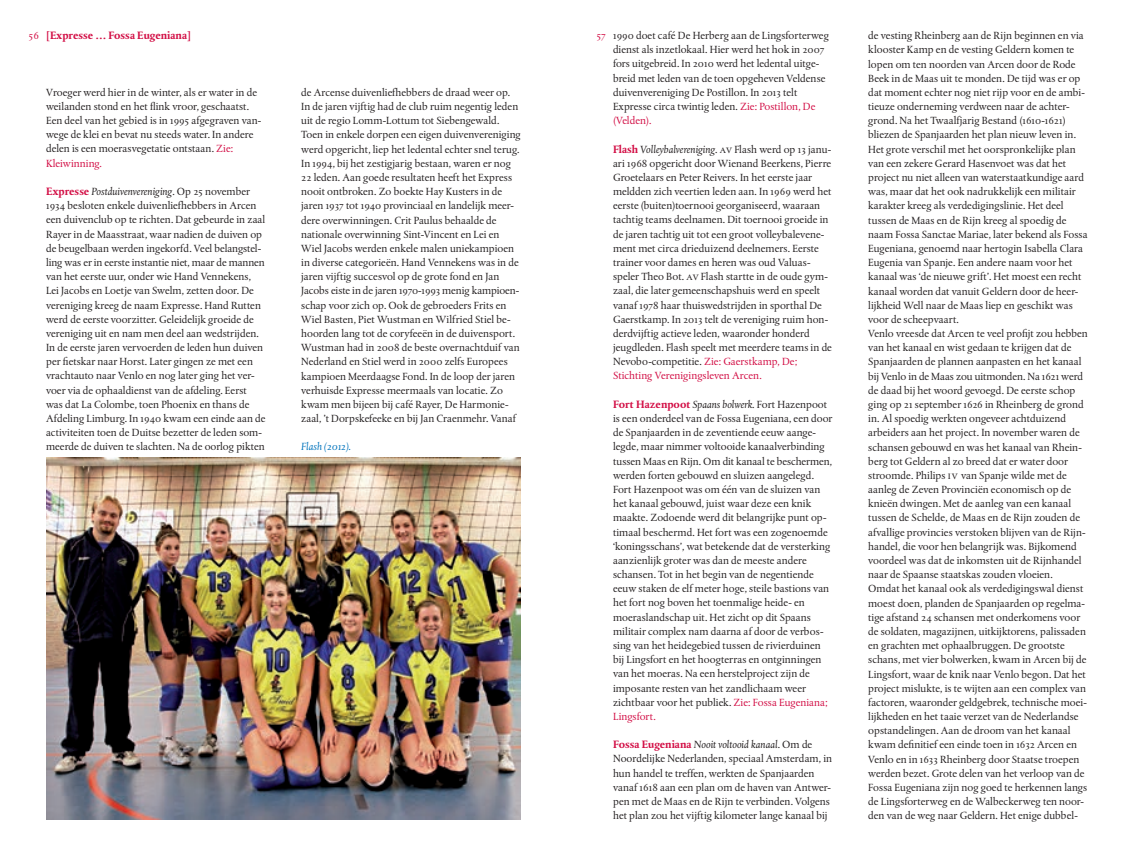
<style>
.page{position:relative;width:1134px;height:851px;background:#fff}
.page>*{position:absolute;margin:0;border:0;box-sizing:border-box;transform-origin:0 0}
.t1{font:11px/14.1px "DTL Albertina ST";color:#231f20}
.t2{font:700 11px "DTL Albertina ST";letter-spacing:.005em;color:#d20d44}
.t3{font:italic 11px "DTL Albertina ST";color:#0073bc}
.t4{font:11px "DTL Albertina T Caps";color:#d20d44}
.s1{font-family:"DTL Albertina T Caps"}
.s2{color:#d20d44}
.s3{font-weight:700;color:#d20d44}
.s4{font-style:italic}
</style>
<div class="page">
<img style="left:46px;top:457px;width:475px;height:362px">
<p class="t1" style="left:613px;top:28px;width:217px"><span class="s1">1</span>990 doet café De Herberg aan de Lingsforterweg dienst als inzetlokaal. Hier werd het hok in 2007 fors uitgebreid. In 20<span class="s1">1</span>0 werd het ledental uitge&shy;breid met leden van de toen opgeheven Veldense duivenvereniging De Postillon. In 20<span class="s1">1</span>3 telt Expresse circa twintig leden. <span class="s2">Zie: Postillon, De (Velden).</span></p>
<p class="t1" style="left:613px;top:142px;width:220px"><span class="s3">Flash</span> <span class="s4">Volleybalvereniging</span>. <span class="s1">av</span> Flash werd op <span class="s1">1</span>3 janu&shy;ari <span class="s1">1</span>968 opgericht door Wienand Beerkens, Pierre Groetelaars en Peter Reivers. In het eerste jaar meldden zich veertien leden aan. In <span class="s1">1</span>969 werd het eerste (buiten)toernooi georganiseerd, waaraan tachtig teams deelnamen. Dit toernooi groeide in de jaren tachtig uit tot een groot volleybalevene&shy;ment met circa drieduizend deelnemers. Eerste trainer voor dames en heren was oud Valuas&shy;speler Theo Bot. <span class="s1">av</span> Flash startte in de oude gym&shy;zaal, die later gemeenschapshuis werd en speelt vanaf <span class="s1">1</span>978 haar thuiswedstrijden in sporthal De Gaerstkamp. In 20<span class="s1">1</span>3 telt de vereniging ruim hon&shy;derdvijftig actieve leden, waaronder honderd jeugdleden. Flash speelt met meerdere teams in de Nevobo-competitie. <span class="s2">Zie: Gaerstkamp, De; Stichting Verenigingsleven Arcen.</span></p>
<p class="t1" style="left:613px;top:397px;width:221px"><span class="s3">Fort Hazenpoot</span> <span class="s4">Spaans bolwerk</span>. Fort Hazenpoot is een onderdeel van de Fossa Eugeniana, een door de Spanjaarden in de zeventiende eeuw aange&shy;legde, maar nimmer voltooide kanaalverbinding tussen Maas en Rijn. Om dit kanaal te beschermen, werden forten gebouwd en sluizen aangelegd.<br>Fort Hazenpoot was om één van de sluizen van het kanaal gebouwd, juist waar deze een knik maakte. Zodoende werd dit belangrijke punt op&shy;timaal beschermd. Het fort was een zogenoemde ‘koningsschans’, wat betekende dat de versterking aanzienlijk groter was dan de meeste andere schansen. Tot in het begin van de negentiende eeuw staken de elf meter hoge, steile bastions van het fort nog boven het toenmalige heide- en moeraslandschap uit. Het zicht op dit Spaans militair complex nam daarna af door de verbos&shy;sing van het heidegebied tussen de rivierduinen bij Lingsfort en het hoogterras en ontginningen van het moeras. Na een herstelproject zijn de imposante resten van het zandlichaam weer zichtbaar voor het publiek. <span class="s2">Zie: Fossa Eugeniana; Lingsfort.</span></p>
<p class="t1" style="left:613px;top:737px;width:221px"><span class="s3">Fossa Eugeniana</span> <span class="s4">Nooit voltooid kanaal</span>. Om de Noordelijke Nederlanden, speciaal Amsterdam, in hun handel te treffen, werkten de Spanjaarden vanaf <span class="s1">1</span>6<span class="s1">1</span>8 aan een plan om de haven van Antwer&shy;pen met de Maas en de Rijn te verbinden. Volgens het plan zou het vijftig kilometer lange kanaal bij</p>
<p class="t2" style="left:46px;top:28px;width:147px">[Expresse … Fossa Eugeniana]</p>
<p class="t4" style="left:29px;top:29px;width:12px">56</p>
<p class="t4" style="left:596px;top:29px;width:11px">57</p>
<p class="t1" style="left:46px;top:85px;width:216px">Vroeger werd hier in de winter, als er water in de weilanden stond en het flink vroor, geschaatst.<br>Een deel van het gebied is in <span class="s1">1</span>995 afgegraven van&shy;wege de klei en bevat nu steeds water. In andere delen is een moerasvegetatie ontstaan. <span class="s2">Zie:<br>Kleiwinning.</span></p>
<p class="t1" style="left:46px;top:184px;width:221px"><span class="s3">Expresse</span> <span class="s4">Postduivenvereniging</span>. Op 25 november <span class="s1">1</span>934 besloten enkele duivenliefhebbers in Arcen een duivenclub op te richten. Dat gebeurde in zaal Rayer in de Maasstraat, waar nadien de duiven op de beugelbaan werden ingekorfd. Veel belangstel&shy;ling was er in eerste instantie niet, maar de mannen van het eerste uur, onder wie Hand Vennekens, Lei Jacobs en Loetje van Swelm, zetten door. De vereniging kreeg de naam Expresse. Hand Rutten werd de eerste voorzitter. Geleidelijk groeide de vereniging uit en nam men deel aan wedstrijden.<br>In de eerste jaren vervoerden de leden hun duiven per fietskar naar Horst. Later gingen ze met een vrachtauto naar Venlo en nog later ging het ver&shy;voer via de ophaaldienst van de afdeling. Eerst was dat La Colombe, toen Phoenix en thans de Afdeling Limburg. In <span class="s1">1</span>940 kwam een einde aan de activiteiten toen de Duitse bezetter de leden som&shy;meerde de duiven te slachten. Na de oorlog pikten</p>
<p class="t1" style="left:301px;top:85px;width:221px">de Arcense duivenliefhebbers de draad weer op.<br>In de jaren vijftig had de club ruim negentig leden uit de regio Lomm-Lottum tot Siebengewald.<br>Toen in enkele dorpen een eigen duivenvereniging werd opgericht, liep het ledental echter snel terug.<br>In <span class="s1">1</span>994, bij het zestigjarig bestaan, waren er nog 22 leden. Aan goede resultaten heeft het Express nooit ontbroken. Zo boekte Hay Kusters in de jaren <span class="s1">1</span>937 tot <span class="s1">1</span>940 provinciaal en landelijk meer&shy;dere overwinningen. Crit Paulus behaalde de nationale overwinning Sint-Vincent en Lei en Wiel Jacobs werden enkele malen uniekampioen in diverse categorieën. Hand Vennekens was in de jaren vijftig succesvol op de grote fond en Jan Jacobs eiste in de jaren <span class="s1">1</span>970-<span class="s1">1</span>993 menig kampioen&shy;schap voor zich op. Ook de gebroeders Frits en Wiel Basten, Piet Wustman en Wilfried Stiel be&shy;hoorden lang tot de coryfeeën in de duivensport.<br>Wustman had in 2008 de beste overnachtduif van Nederland en Stiel werd in 2000 zelfs Europees kampioen Meerdaagse Fond. In de loop der jaren verhuisde Expresse meermaals van locatie. Zo kwam men bijeen bij café Rayer, De Harmonie&shy;zaal, ’t Dorpskefeeke en bij Jan Craenmehr. Vanaf</p>
<p class="t3" style="left:301px;top:440px;width:51px">Flash (20<span class="s1">1</span>2).</p>
<p class="t1" style="left:868px;top:28px;width:221px">de vesting Rheinberg aan de Rijn beginnen en via klooster Kamp en de vesting Geldern komen te lopen om ten noorden van Arcen door de Rode Beek in de Maas uit te monden. De tijd was er op dat moment echter nog niet rijp voor en de ambi&shy;tieuze onderneming verdween naar de achter&shy;grond. Na het Twaalfjarig Bestand (<span class="s1">1</span>6<span class="s1">1</span>0-<span class="s1">1</span>62<span class="s1">1</span>) bliezen de Spanjaarden het plan nieuw leven in.<br>Het grote verschil met het oorspronkelijke plan van een zekere Gerard Hasenvoet was dat het project nu niet alleen van waterstaatkundige aard was, maar dat het ook nadrukkelijk een militair karakter kreeg als verdedigingslinie. Het deel tussen de Maas en de Rijn kreeg al spoedig de naam Fossa Sanctae Mariae, later bekend als Fossa Eugeniana, genoemd naar hertogin Isabella Clara Eugenia van Spanje. Een andere naam voor het kanaal was ‘de nieuwe grift’. Het moest een recht kanaal worden dat vanuit Geldern door de heer&shy;lijkheid Well naar de Maas liep en geschikt was voor de scheepvaart.<br>Venlo vreesde dat Arcen te veel profijt zou hebben van het kanaal en wist gedaan te krijgen dat de Spanjaarden de plannen aanpasten en het kanaal bij Venlo in de Maas zou uitmonden. Na <span class="s1">1</span>62<span class="s1">1</span> werd de daad bij het woord gevoegd. De eerste schop ging op 2<span class="s1">1</span> september <span class="s1">1</span>626 in Rheinberg de grond in. Al spoedig werkten ongeveer achtduizend arbeiders aan het project. In november waren de schansen gebouwd en was het kanaal van Rhein&shy;berg tot Geldern al zo breed dat er water door stroomde. Philips <span class="s1">iv</span> van Spanje wilde met de aanleg de Zeven Provinciën economisch op de knieën dwingen. Met de aanleg van een kanaal tussen de Schelde, de Maas en de Rijn zouden de afvallige provincies verstoken blijven van de Rijn&shy;handel, die voor hen belangrijk was. Bijkomend voordeel was dat de inkomsten uit de Rijnhandel naar de Spaanse staatskas zouden vloeien.<br>Omdat het kanaal ook als verdedigingswal dienst moest doen, planden de Spanjaarden op regelma&shy;tige afstand 24 schansen met onderkomens voor de soldaten, magazijnen, uitkijktorens, palissaden en grachten met ophaalbruggen. De grootste schans, met vier bolwerken, kwam in Arcen bij de Lingsfort, waar de knik naar Venlo begon. Dat het project mislukte, is te wijten aan een complex van factoren, waaronder geldgebrek, technische moei&shy;lijkheden en het taaie verzet van de Nederlandse opstandelingen. Aan de droom van het kanaal kwam definitief een einde toen in <span class="s1">1</span>632 Arcen en Venlo en in <span class="s1">1</span>633 Rheinberg door Staatse troepen werden bezet. Grote delen van het verloop van de Fossa Eugeniana zijn nog goed te herkennen langs de Lingsforterweg en de Walbeckerweg ten noor&shy;den van de weg naar Geldern. Het enige dubbel-</p>
</div>
